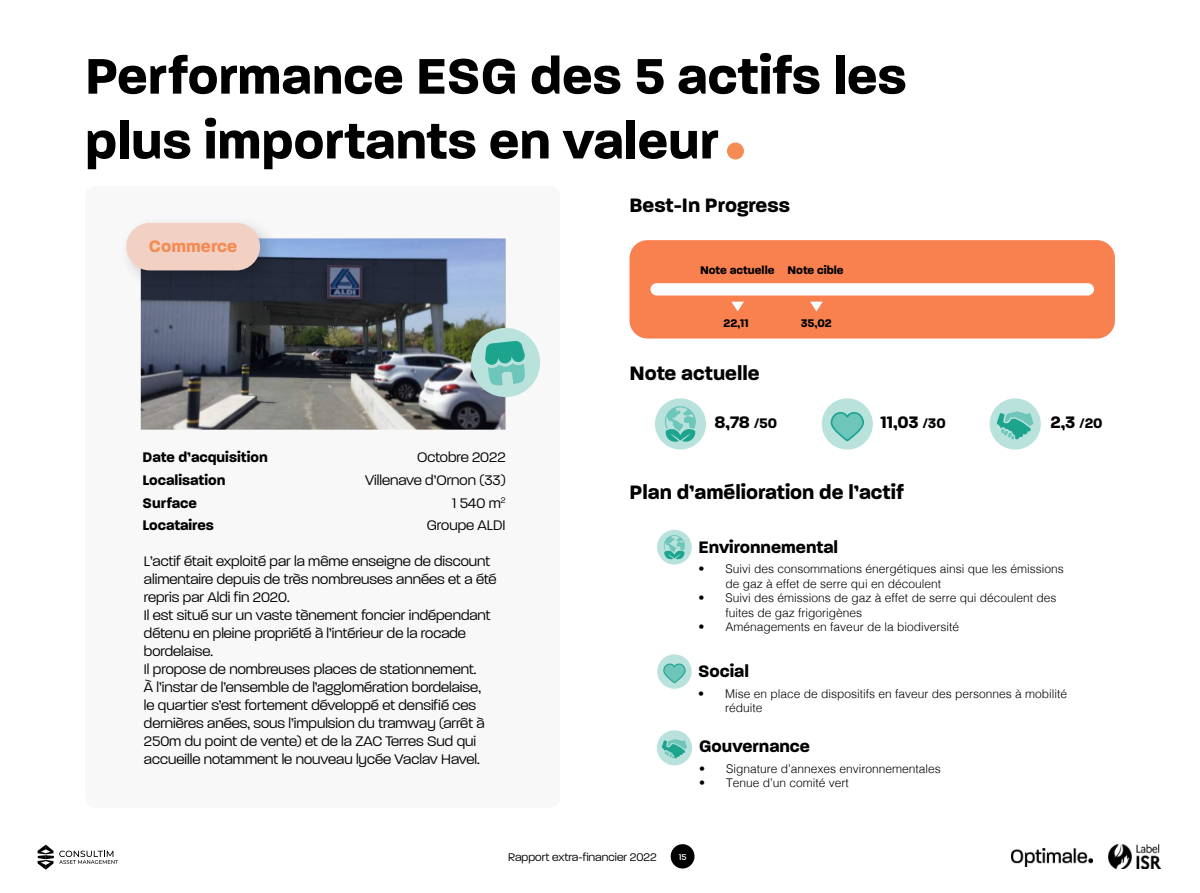
<style>
.page{position:relative;width:1200px;height:893px;background:#fff}
.page>*{position:absolute;margin:0;border:0;box-sizing:border-box;transform-origin:0 0}
.t1{font:700 54px/64.8px "Paralucent";color:#000}
.t2{font:700 21px "Paralucent";color:#000}
.t3{font:700 18px "Paralucent";color:#000}
.t4{font:700 18px "Paralucent";color:#f48c54}
.t5{font:300 15px/18px "Paralucent";color:#000}
.t6{font:700 15px "Paralucent";color:#000}
.t7{font:300 12px/14.4px "Helvetica";color:#000}
.t8{font:700 12px "Paralucent";color:#000}
.t9{font:300 12px "Paralucent";color:#000}
.t10{font:500 9px "Paralucent";color:#fff}
.s1{font-size:15px}
</style>
<div class="page">
<div style="left:671px;top:844px;width:24px;height:24px;background:#000;border-radius:50%"></div>
<img style="left:1012px;top:848px;width:80px;height:18px">
<svg style="left:38px;top:845px;width:80px;height:25px"></svg>
<img style="left:1108px;top:845px;width:53px;height:23px">
<div style="left:85px;top:186px;width:475px;height:622px;background:#f8f8f8;border-radius:10px"></div>
<img style="left:141px;top:238px;width:365px;height:192px">
<div style="left:118px;top:215px;width:162px;height:76px;background:#000;opacity:.19"></div>
<div style="left:126px;top:223px;width:134px;height:47px;background:#f2d1c4;border-radius:24px"></div>
<div style="left:630px;top:240px;width:485px;height:99px;background:#f9814f;border-radius:18px"></div>
<div style="left:650px;top:283px;width:444px;height:12px;background:#fff;border-radius:6px"></div>
<svg style="left:731px;top:302px;width:13px;height:9px"></svg>
<svg style="left:810px;top:302px;width:13px;height:9px"></svg>
<div style="left:990px;top:398px;width:51px;height:52px;background:#b9e2dd;border-radius:50%"></div>
<svg style="left:997px;top:411px;width:36px;height:29px"></svg>
<div style="left:822px;top:398px;width:51px;height:52px;background:#b9e2dd;border-radius:50%"></div>
<svg style="left:829px;top:412px;width:37px;height:31px"></svg>
<div style="left:655px;top:398px;width:51px;height:52px;background:#b9e2dd;border-radius:50%"></div>
<svg style="left:665px;top:406px;width:31px;height:36px"></svg>
<div style="left:657px;top:530px;width:35px;height:35px;background:#b9e2dd;border-radius:50%"></div>
<svg style="left:664px;top:535px;width:21px;height:25px"></svg>
<div style="left:657px;top:654px;width:35px;height:35px;background:#b9e2dd;border-radius:50%"></div>
<svg style="left:662px;top:663px;width:25px;height:21px"></svg>
<div style="left:657px;top:730px;width:35px;height:35px;background:#b9e2dd;border-radius:50%"></div>
<svg style="left:662px;top:739px;width:25px;height:20px"></svg>
<svg style="left:469px;top:326px;width:71px;height:73px;background:#95c6bd"></svg>
<div style="left:727px;top:142px;width:17px;height:17px;background:#f48c54;border-radius:50%"></div>
<h1 class="t1" style="left:85px;top:47px;width:823px">Performance ESG des 5 actifs les plus importants en valeur</h1>
<p class="t4" style="left:149px;top:238px;width:90px">Commerce</p>
<p class="t6" style="left:143px;top:451px;width:127px">Date d’acquisition</p>
<p class="t5" style="left:417px;top:449px;width:90px">Octobre 2022</p>
<p class="t6" style="left:143px;top:474px;width:84px">Localisation</p>
<p class="t5" style="left:365px;top:471px;width:142px">Villenave d’Ornon (33)</p>
<p class="t6" style="left:143px;top:496px;width:56px">Surface</p>
<p class="t5" style="left:452px;top:494px;width:55px">1 540 m<sup>2</sup></p>
<p class="t6" style="left:143px;top:519px;width:73px">Locataires</p>
<p class="t5" style="left:427px;top:516px;width:80px">Groupe ALDI</p>
<p class="t5" style="left:144px;top:553px;width:354px">L’actif était exploité par la même enseigne de discount alimentaire depuis de très nombreuses années et a été repris par Aldi fin 2020.<br>Il est situé sur un vaste tènement foncier indépendant détenu en pleine propriété à l’intérieur de la rocade bordelaise.<br>Il propose de nombreuses places de stationnement.<br>À l’instar de l’ensemble de l’agglomération bordelaise,<br>le quartier s’est fortement développé et densifié ces dernières anées, sous l’impulsion du tramway (arrêt à 250m du point de vente) et de la ZAC Terres Sud qui accueille notamment le nouveau lycée Vaclav Havel.</p>
<h2 class="t2" style="left:630px;top:196px;width:162px">Best-In Progress</h2>
<p class="t8" style="left:700px;top:265px;width:145px">Note actuelle Note cible</p>
<p class="t8" style="left:723px;top:317px;width:27px">22,11</p>
<p class="t8" style="left:801px;top:317px;width:33px">35,02</p>
<h2 class="t2" style="left:630px;top:364px;width:132px">Note actuelle</h2>
<p class="t3" style="left:714px;top:414px;width:64px">8,78 <span class="s1">/50</span></p>
<p class="t3" style="left:880px;top:414px;width:67px">11,03 <span class="s1">/30</span></p>
<p class="t3" style="left:1050px;top:414px;width:54px">2,3 <span class="s1">/20</span></p>
<h2 class="t2" style="left:630px;top:483px;width:276px">Plan d’amélioration de l’actif</h2>
<p class="t3" style="left:699px;top:539px;width:141px">Environnemental</p>
<p class="t7" style="left:726px;top:562px;width:340px;text-indent:-27px">• Suivi des consommations énergétiques ainsi que les émissions de gaz à effet de serre qui en découlent</p>
<p class="t7" style="left:726px;top:591px;width:332px;text-indent:-27px">• Suivi des émissions de gaz à effet de serre qui découlent des fuites de gaz frigorigènes</p>
<p class="t7" style="left:699px;top:620px;width:262px">• Aménagements en faveur de la biodiversité</p>
<p class="t3" style="left:698px;top:664px;width:52px">Social</p>
<p class="t7" style="left:725px;top:687px;width:344px;text-indent:-27px">• Mise en place de dispositifs en faveur des personnes à mobilité réduite</p>
<p class="t3" style="left:699px;top:738px;width:112px">Gouvernance</p>
<p class="t7" style="left:699px;top:761px;width:243px">• Signature d’annexes environnementales</p>
<p class="t7" style="left:699px;top:776px;width:151px">• Tenue d’un comité vert</p>
<p class="t9" style="left:508px;top:853px;width:150px">Rapport extra-financier 2022</p>
<p class="t10" style="left:679px;top:852px;width:9px">15</p>
</div>
